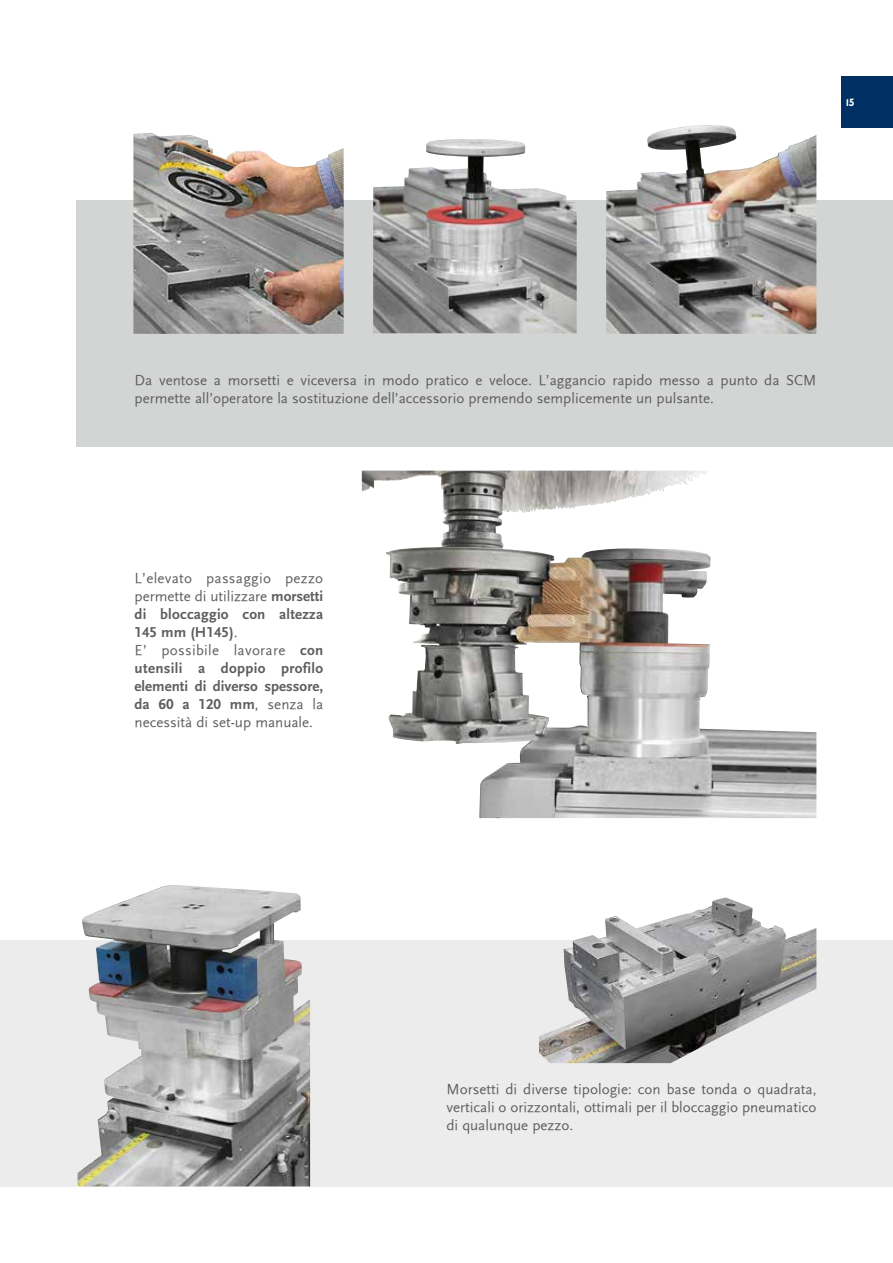
<style>
.page{position:relative;width:893px;height:1263px;background:#fff}
.page>*{position:absolute;margin:0;border:0;box-sizing:border-box;transform-origin:0 0}
.t1{font:15px/18px "Scala Sans";color:#5e5e5d}
.t2{font:15px/18px "Scala Sans Bold LF";letter-spacing:.01em;color:#5e5e5d}
.t3{font:15px/18px "Scala Sans";letter-spacing:.02em;color:#5e5e5d}
.t4{font:800 10.5px "P22 Underground";color:#fff}
.s1{font-family:"Scala Sans Bold LF"}
.s2{font-family:"Scala Sans"}
</style>
<div class="page">
<div style="left:842px;top:77px;width:51px;height:51px;background:#002f63"></div>
<div style="left:77px;top:200px;width:816px;height:246px;background:#d3d4d4"></div>
<img style="left:133px;top:133px;width:211px;height:201px">
<img style="left:373px;top:139px;width:204px;height:194px">
<img style="left:362px;top:471px;width:454px;height:347px">
<img style="left:606px;top:125px;width:210px;height:209px">
<div style="left:0;top:940px;width:893px;height:246px;background:#ececec"></div>
<img style="left:539px;top:897px;width:277px;height:166px">
<img style="left:78px;top:885px;width:232px;height:301px">
<p class="t4" style="left:846px;top:96px;width:10px">15</p>
<p class="t1" style="left:135px;top:372px;width:683px">Da ventose a morsetti e viceversa in modo pratico e veloce. L’aggancio rapido messo a punto da SCM permette all’operatore la sostituzione dell’accessorio premendo semplicemente un pulsante.</p>
<p class="t3" style="left:135px;top:569px;width:190px">L’elevato passaggio pezzo permette di utilizzare <span class="s1">morsetti</span></p>
<p class="t2" style="left:135px;top:605px;width:190px">di bloccaggio con altezza<br>145 mm (H145)<span class="s2">.</span></p>
<p class="t3" style="left:135px;top:641px;width:190px">E’ possibile lavorare <span class="s1">con</span></p>
<p class="t2" style="left:135px;top:659px;width:190px;text-align:justify">utensili a doppio profilo elementi di diverso spessore, da 60 a 120 mm<span class="s2">, senza la</span></p>
<p class="t1" style="left:135px;top:713px;width:180px">necessità di set-up manuale.</p>
<p class="t1" style="left:446px;top:1080px;width:371px;text-align:justify">Morsetti di diverse tipologie: con base tonda o quadrata, verticali o orizzontali, ottimali per il bloccaggio pneumatico di qualunque pezzo.</p>
</div>
